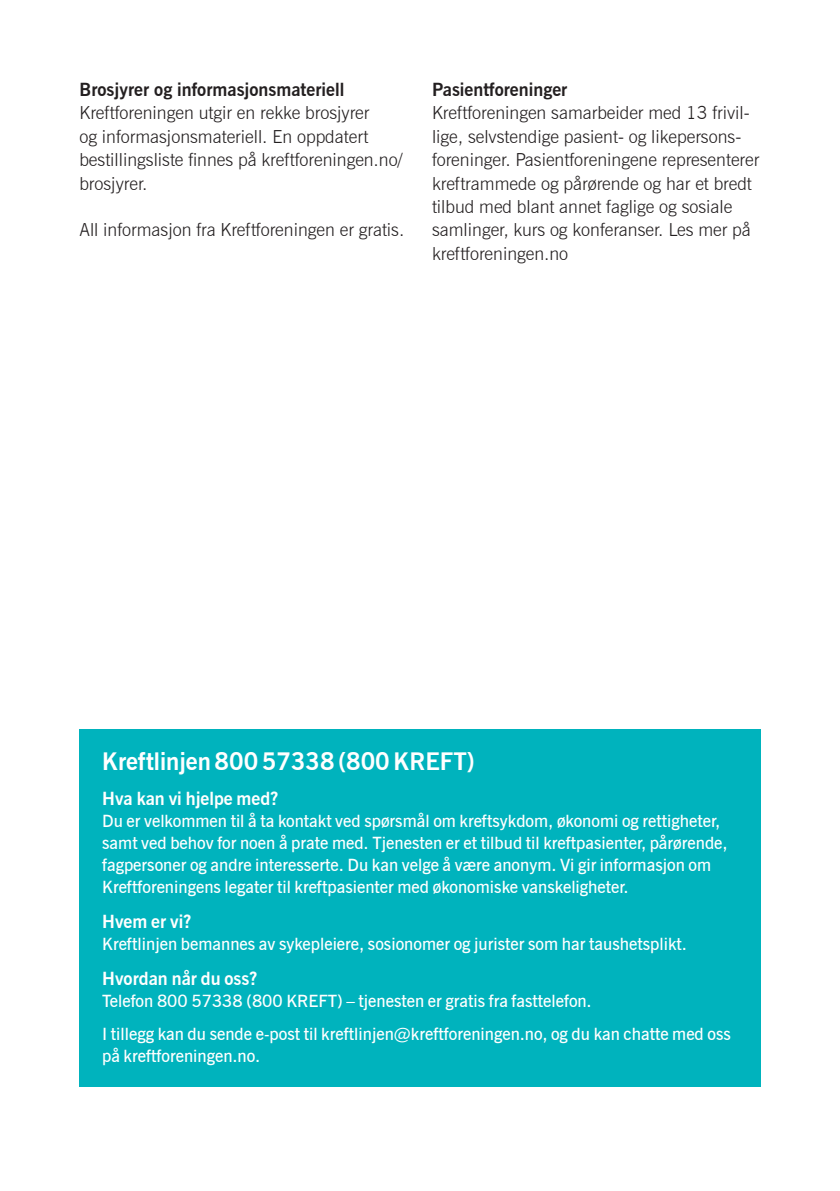
<style>
.page{position:relative;width:840px;height:1191px;background:#fff}
.page>*{position:absolute;margin:0;border:0;box-sizing:border-box;transform-origin:0 0}
._4_Tekstbox_heading{font:700 24px "News Gothic BT";color:#fff}
._3_Brød{font:300 18px/23.4px "News Gothic BT";color:#231f20}
._2_Mellomtittel_fet{font:700 18px "News Gothic BT";color:#231f20}
._4_Tekstbox_brød{font:700 18px "News Gothic BT";color:#fff}
._4_Tekstbox_brød-2{font:600 17px/22px "News Gothic BT";color:#fff}
</style>
<div class="page">
<div style="left:79px;top:729px;width:681px;height:357px;background:#00b3bd"></div>
<p class="_2_Mellomtittel_fet" style="left:79px;top:79px;width:266px">Brosjyrer og informasjonsmateriell</p>
<p class="_3_Brød" style="left:79px;top:101px;width:291px">Kreftforeningen utgir en rekke brosjyrer</p>
<p class="_3_Brød" style="left:79px;top:125px;width:290px">og informasjonsmateriell. En oppdatert</p>
<p class="_3_Brød" style="left:79px;top:148px;width:324px">bestillingsliste finnes på kreftforeningen.no/ brosjyrer.</p>
<p class="_3_Brød" style="left:79px;top:218px;width:326px">All informasjon fra Kreftforeningen er gratis.</p>
<p class="_2_Mellomtittel_fet" style="left:432px;top:79px;width:137px">Pasientforeninger</p>
<p class="_3_Brød" style="left:432px;top:101px;width:329px">Kreftforeningen samarbeider med 13 frivil&shy;lige, selvstendige pasient- og likepersons&shy;foreninger. Pasientforeningene representerer kreftrammede og pårørende og har et bredt tilbud med blant annet faglige og sosiale samlinger, kurs og konferanser. Les mer på</p>
<p class="_3_Brød" style="left:432px;top:242px;width:138px">kreftforeningen.no</p>
<p class="_4_Tekstbox_heading" style="left:102px;top:747px;width:374px">Kreftlinjen 800 57338 (800 KREFT)</p>
<p class="_4_Tekstbox_brød" style="left:102px;top:788px;width:177px">Hva kan vi hjelpe med?</p>
<p class="_4_Tekstbox_brød-2" style="left:102px;top:810px;width:626px">Du er velkommen til å ta kontakt ved spørsmål om kreftsykdom, økonomi og rettigheter, samt ved behov for noen å prate med. Tjenesten er et tilbud til kreftpasienter, pårørende, fagpersoner og andre interesserte. Du kan velge å være anonym. Vi gir informasjon om Kreftforeningens legater til kreftpasienter med økonomiske vanskeligheter.</p>
<p class="_4_Tekstbox_brød" style="left:102px;top:911px;width:91px">Hvem er vi?</p>
<p class="_4_Tekstbox_brød-2" style="left:102px;top:933px;width:586px">Kreftlinjen bemannes av sykepleiere, sosionomer og jurister som har taushetsplikt.</p>
<p class="_4_Tekstbox_brød" style="left:102px;top:967px;width:157px">Hvordan når du oss?</p>
<p class="_4_Tekstbox_brød-2" style="left:102px;top:989px;width:491px">Telefon 800 57338 (800 KREFT) – tjenesten er gratis fra fasttelefon.</p>
<p class="_4_Tekstbox_brød-2" style="left:102px;top:1023px;width:630px">I tillegg kan du sende e-post til kreftlinjen@kreftforeningen.no, og du kan chatte med oss på kreftforeningen.no.</p>
</div>
